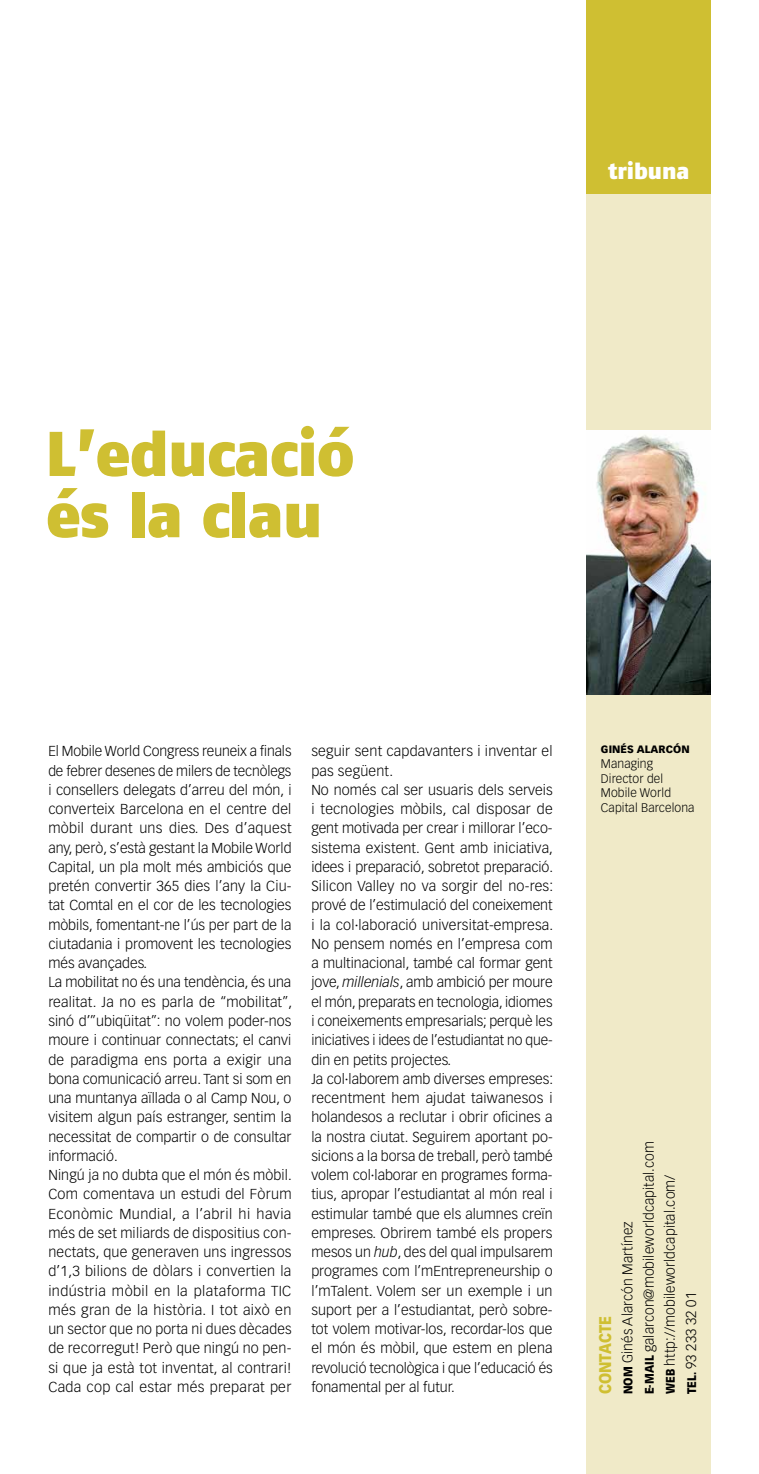
<style>
.page{position:relative;width:759px;height:1474px;background:#fff}
.page>*{position:absolute;margin:0;border:0;box-sizing:border-box;transform-origin:0 0}
.t1{font:900 63px/61.2px "Fago No";letter-spacing:-.01em;color:#cfbf32}
.t2{font:900 22.75px "Fago No";letter-spacing:-.005em;color:#fff}
.t3{font:900 16.62px "Vectora LH";color:#cfbf32;scale:.86 1}
.t4{font:300 14.17px/19.2px "Vectora LH";color:#000}
.t5{font:300 14px/21.2px "Vectora LH";letter-spacing:.01em;color:#000}
.t6{font:300 12.25px/14.5px "Vectora LH";letter-spacing:.01em;color:#000}
.t7{font:900 10.5px "Vectora LH";letter-spacing:.01em;color:#000}
.s1{font-style:italic}
.s2{font-weight:900;font-size:12.25px}
</style>
<div class="page">
<div style="left:587px;top:155px;width:124px;height:1318px;background:#f0eac8"></div>
<div style="left:587px;top:0;width:124px;height:193px;background:#cfbf32"></div>
<img style="left:587px;top:430px;width:124px;height:264px">
<h1 class="t1" style="left:46px;top:422px;width:310px">L’educació és la clau</h1>
<h2 class="t2" style="left:608px;top:157px;width:83px">tribuna</h2>
<p class="t4" style="left:48px;top:742px;width:245px">El Mobile World Congress reuneix a finals de febrer desenes de milers de tecnòlegs i consellers delegats d’arreu del món, i converteix Barcelona en el centre del mòbil durant uns dies. Des d’aquest any, però, s’està gestant la Mobile World Capital, un pla molt més ambiciós que pretén convertir 365 dies l’any la Ciu&shy;tat Comtal en el cor de les tecnologies mòbils, fomentant-ne l’ús per part de la ciutadania i promovent les tecnologies més avançades.<br>La mobilitat no és una tendència, és una realitat. Ja no es parla de “mobilitat”, sinó d’”ubiqüitat”: no volem poder-nos moure i continuar connectats; el canvi de paradigma ens porta a exigir una bona comunicació arreu. Tant si som en una muntanya aïllada o al Camp Nou, o visitem algun país estranger, sentim la necessitat de compartir o de consultar informació.<br>Ningú ja no dubta que el món és mòbil.<br>Com comentava un estudi del Fòrum Econòmic Mundial, a l’abril hi havia més de set miliards de dispositius con&shy;nectats, que generaven uns ingressos d’1,3 bilions de dòlars i convertien la indústria mòbil en la plataforma TIC més gran de la història. I tot això en un sector que no porta ni dues dècades de recorregut! Però que ningú no pen&shy;si que ja està tot inventat, al contrari!<br>Cada cop cal estar més preparat per</p>
<p class="t7" style="left:601px;top:743px;width:90px">GINÉS ALARCÓN</p>
<p class="t4" style="left:311px;top:742px;width:243px">seguir sent capdavanters i inventar el pas següent.<br>No només cal ser usuaris dels serveis i tecnologies mòbils, cal disposar de gent motivada per crear i millorar l’eco&shy;sistema existent. Gent amb iniciativa, idees i preparació, sobretot preparació.<br>Silicon Valley no va sorgir del no-res: prové de l’estimulació del coneixement i la col·laboració universitat-empresa.<br>No pensem només en l’empresa com a multinacional, també cal formar gent jove, <span class="s1">millenials</span>, amb ambició per moure el món, preparats en tecnologia, idiomes i coneixements empresarials; perquè les iniciatives i idees de l’estudiantat no que&shy;din en petits projectes.<br>Ja col·laborem amb diverses empreses: recentment hem ajudat taiwanesos i holandesos a reclutar i obrir oficines a la nostra ciutat. Seguirem aportant po&shy;sicions a la borsa de treball, però també volem col·laborar en programes forma&shy;tius, apropar l’estudiantat al món real i estimular també que els alumnes creïn empreses. Obrirem també els propers mesos un <span class="s1">hub</span>, des del qual impulsarem programes com l’mEntrepreneurship o l’mTalent. Volem ser un exemple i un suport per a l’estudiantat, però sobre&shy;tot volem motivar-los, recordar-los que el món és mòbil, que estem en plena revolució tecnològica i que l’educació és fonamental per al futur.</p>
<p class="t6" style="left:601px;top:756px;width:95px">Managing<br>Director del<br>Mobile World<br>Capital Barcelona</p>
<p class="t5" style="left:617px;top:1394px;width:254px;rotate:-90deg"><span class="s2">NOM</span> Ginés Alarcón Martínez<br><span class="s2">E-MAIL</span> galarcon@mobileworldcapital.com<br><span class="s2">WEB</span> http://mobileworldcapital.com/<br><span class="s2">TEL.</span> 93 233 32 01</p>
<p class="t3" style="left:595px;top:1394px;width:93px;rotate:-90deg">CONTACTE</p>
</div>
